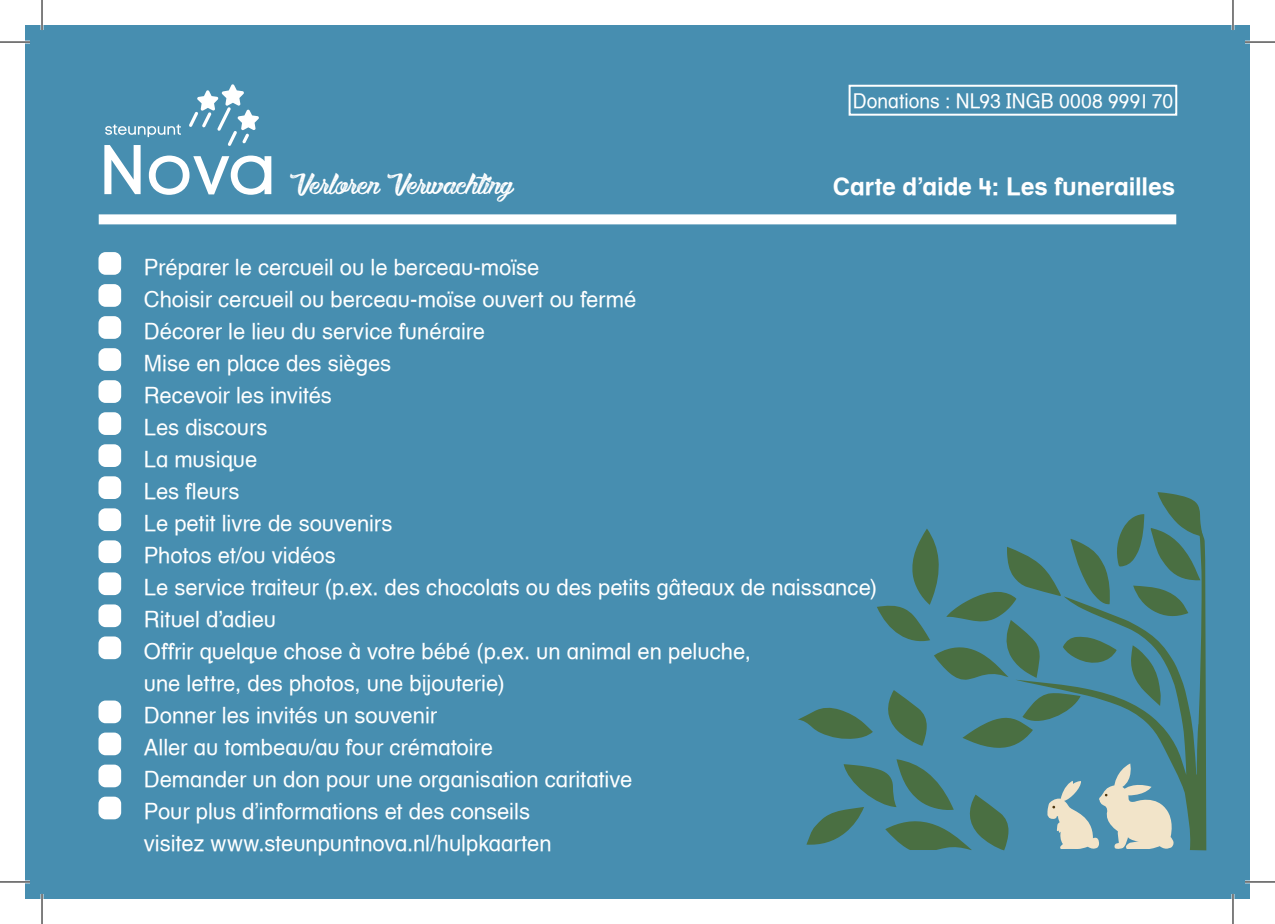
<style>
.page{position:relative;width:1275px;height:924px;background:#fff}
.page>*{position:absolute;margin:0;border:0;box-sizing:border-box;transform-origin:0 0}
.t1{font:40px "Boulevard Saint Denis";color:#fff}
.t2{font:700 24px "Helvetica Textbook LT";color:#fff}
.t3{font:22px/32px "Helvetica Textbook LT";color:#fff}
.t4{font:20px "Helvetica Textbook LT";letter-spacing:.005em;color:#fff;scale:.96 1}
</style>
<div class="page">
<div style="left:25px;top:25px;width:1225px;height:873px;background:#478eb0"></div>
<svg style="left:104px;top:145px;width:37px;height:49px"></svg>
<svg style="left:149px;top:155px;width:122px;height:40px"></svg>
<svg style="left:189px;top:84px;width:70px;height:62px"></svg>
<svg style="left:105px;top:124px;width:76px;height:13px"></svg>
<div style="left:99px;top:214px;width:1077px;height:10px;background:#fff"></div>
<svg style="left:1164px;top:533px;width:42px;height:317px;fill:#4a6f42"></svg>
<svg style="left:806px;top:759px;width:202px;height:91px"></svg>
<svg style="left:798px;top:492px;width:404px;height:256px"></svg>
<svg style="left:1047px;top:763px;width:129px;height:87px"></svg>
<div style="left:98px;top:252px;width:23px;height:23px;background:#fff;border-radius:7px"></div>
<div style="left:98px;top:284px;width:23px;height:23px;background:#fff;border-radius:7px"></div>
<div style="left:98px;top:316px;width:23px;height:23px;background:#fff;border-radius:7px"></div>
<div style="left:98px;top:348px;width:23px;height:23px;background:#fff;border-radius:7px"></div>
<div style="left:98px;top:380px;width:23px;height:23px;background:#fff;border-radius:7px"></div>
<div style="left:98px;top:412px;width:23px;height:23px;background:#fff;border-radius:7px"></div>
<div style="left:98px;top:444px;width:23px;height:23px;background:#fff;border-radius:7px"></div>
<div style="left:98px;top:476px;width:23px;height:23px;background:#fff;border-radius:7px"></div>
<div style="left:98px;top:508px;width:23px;height:23px;background:#fff;border-radius:7px"></div>
<div style="left:98px;top:540px;width:23px;height:23px;background:#fff;border-radius:7px"></div>
<div style="left:98px;top:572px;width:23px;height:23px;background:#fff;border-radius:7px"></div>
<div style="left:98px;top:604px;width:23px;height:23px;background:#fff;border-radius:7px"></div>
<div style="left:98px;top:636px;width:23px;height:23px;background:#fff;border-radius:7px"></div>
<div style="left:98px;top:700px;width:23px;height:23px;background:#fff;border-radius:7px"></div>
<div style="left:98px;top:732px;width:23px;height:23px;background:#fff;border-radius:7px"></div>
<div style="left:98px;top:764px;width:23px;height:23px;background:#fff;border-radius:7px"></div>
<div style="left:98px;top:796px;width:23px;height:23px;background:#fff;border-radius:7px"></div>
<div style="left:848px;top:85px;width:329px;height:31px;border:2px solid #fff"></div>
<hr style="left:0;top:41px;width:30px;height:2px;background:#fff">
<hr style="left:1245px;top:41px;width:30px;height:2px;background:#fff">
<hr style="left:0;top:880px;width:30px;height:2px;background:#fff">
<hr style="left:1245px;top:880px;width:30px;height:2px;background:#fff">
<hr style="left:41px;top:0;width:2px;height:30px;background:#fff">
<hr style="left:41px;top:893px;width:2px;height:30px;background:#fff">
<hr style="left:1231px;top:0;width:3px;height:30px;background:#fff">
<hr style="left:1231px;top:893px;width:3px;height:30px;background:#fff">
<hr style="left:0;top:42px;width:30px;height:1px;background:#000">
<hr style="left:1245px;top:42px;width:30px;height:1px;background:#000">
<hr style="left:0;top:881px;width:30px;height:1px;background:#000">
<hr style="left:1245px;top:881px;width:30px;height:1px;background:#000">
<hr style="left:42px;top:0;width:1px;height:30px;background:#000">
<hr style="left:42px;top:893px;width:1px;height:30px;background:#000">
<hr style="left:1232px;top:0;width:1px;height:30px;background:#000">
<hr style="left:1232px;top:893px;width:1px;height:30px;background:#000">
<p class="t4" style="left:853px;top:89px;width:335px">Donations : NL93 INGB 0008 999170</p>
<h1 class="t1" style="left:291px;top:166px;width:224px">Verloren Verwachting</h1>
<p class="t2" style="left:833px;top:172px;width:344px">Carte d’aide 4: Les funerailles</p>
<p class="t3" style="left:144px;top:251px;width:735px">Préparer le cercueil ou le berceau-moïse<br>Choisir cercueil ou berceau-moïse ouvert ou fermé<br>Décorer le lieu du service funéraire<br>Mise en place des sièges<br>Recevoir les invités<br>Les discours<br>La musique<br>Les fleurs<br>Le petit livre de souvenirs<br>Photos et/ou vidéos<br>Le service traiteur (p.ex. des chocolats ou des petits gâteaux de naissance)<br>Rituel d’adieu<br>Offrir quelque chose à votre bébé (p.ex. un animal en peluche,<br>une lettre, des photos, une bijouterie)<br>Donner les invités un souvenir<br>Aller au tombeau/au four crématoire<br>Demander un don pour une organisation caritative<br>Pour plus d’informations et des conseils<br>visitez www.steunpuntnova.nl/hulpkaarten</p>
</div>
